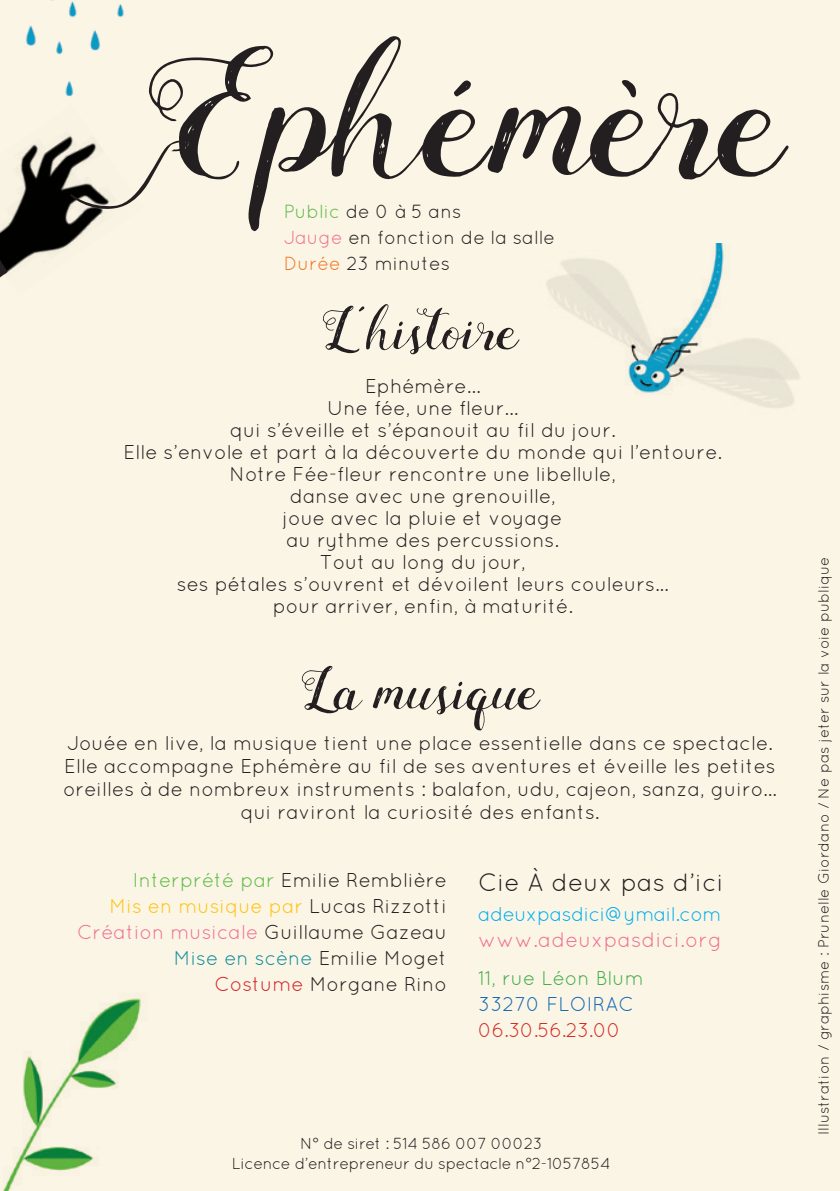
<style>
.page{position:relative;width:840px;height:1191px;background:#fff}
.page>*{position:absolute;margin:0;border:0;box-sizing:border-box;transform-origin:0 0}
.t1{font:186px "Mightype Script";color:#231f20}
.t2{font:60px "Mightype Script";color:#231f20}
.t3{font:25px "Quicksand";letter-spacing:.005em;color:#231f20}
.t4{font:21px "Quicksand";letter-spacing:.01em;color:#f16f90}
.t5{font:20px/23px "Quicksand";color:#231f20}
.t6{font:20px "Quicksand";color:#f16f90}
.t7{font:20px "Quicksand";color:#fec210}
.t8{font:20px "Quicksand";color:#0d8c9c}
.t9{font:20px "Quicksand";letter-spacing:-.025em;color:#00aeef}
.t10{font:20px "Quicksand";color:#40ae49}
.t11{font:20px "Quicksand";letter-spacing:-.025em;color:#d52c26}
.t12{font:20px "Quicksand";color:#1269b4}
.t13{font:19px "Quicksand";color:#231f20}
.t14{font:16px "Quicksand";letter-spacing:-.025em;color:#231f20}
.t15{font:15px "Quicksand";color:#231f20}
.s1{color:#5dbb46}
.s2{color:#f16f90}
.s3{color:#f27422}
.s4{color:#231f20}
.s5{color:#d32328}
</style>
<div class="page">
<div style="left:0;top:0;width:839px;height:1191px;background:#fbf5e5"></div>
<img style="left:0;top:135px;width:102px;height:137px">
<svg style="left:70px;top:137px;width:117px;height:76px"></svg>
<img style="left:547px;top:244px;width:252px;height:164px">
<img style="left:3px;top:998px;width:138px;height:193px">
<img style="left:26px;top:0;width:98px;height:97px">
<svg style="left:0;top:241px;width:8px;height:37px"></svg>
<p class="t1" style="left:145px;top:13px;width:640px">Ephémère</p>
<p class="t13" style="left:283px;top:200px;width:179px"><span class="s1">Public</span> de 0 à 5 ans</p>
<p class="t13" style="left:283px;top:226px;width:272px"><span class="s2">Jauge</span> en fonction de la salle</p>
<p class="t13" style="left:283px;top:252px;width:168px"><span class="s3">Durée</span> 23 minutes</p>
<p class="t2" style="left:321px;top:296px;width:198px">L'histoire</p>
<p class="t5" style="left:365px;top:374px;width:117px">Ephémère...</p>
<p class="t5" style="left:327px;top:396px;width:192px">Une fée, une fleur...</p>
<p class="t5" style="left:230px;top:418px;width:387px">qui s’éveille et s’épanouit au fil du jour.</p>
<p class="t5" style="left:123px;top:440px;width:599px">Elle s’envole et part à la découverte du monde qui l’entoure.</p>
<p class="t5" style="left:229px;top:462px;width:387px">Notre Fée-fleur rencontre une libellule,</p>
<p class="t5" style="left:290px;top:484px;width:267px">danse avec une grenouille,</p>
<p class="t5" style="left:283px;top:506px;width:280px">joue avec la pluie et voyage</p>
<p class="t5" style="left:286px;top:528px;width:274px">au rythme des percussions.</p>
<p class="t5" style="left:319px;top:550px;width:207px">Tout au long du jour,</p>
<p class="t5" style="left:177px;top:572px;width:493px">ses pétales s’ouvrent et dévoilent leurs couleurs...</p>
<p class="t5" style="left:272px;top:594px;width:301px">pour arriver, enfin, à maturité.</p>
<p class="t2" style="left:300px;top:656px;width:240px">La musique</p>
<p class="t5" style="left:67px;top:731px;width:706px">Jouée en live, la musique tient une place essentielle dans ce spectacle.</p>
<p class="t5" style="left:63px;top:754px;width:715px">Elle accompagne Ephémère au fil de ses aventures et éveille les petites oreilles à de nombreux instruments : balafon, udu, cajeon, sanza, guiro…</p>
<p class="t5" style="left:240px;top:800px;width:360px">qui raviront la curiosité des enfants.</p>
<p class="t5" style="left:133px;top:868px;width:315px"><span class="s1">Interprété par</span> Emilie Remblière</p>
<p class="t7" style="left:109px;top:894px;width:339px">Mis en musique par <span class="s4">Lucas Rizzotti</span></p>
<p class="t6" style="left:77px;top:920px;width:371px">Création musicale <span class="s4">Guillaume Gazeau</span></p>
<p class="t8" style="left:174px;top:946px;width:274px">Mise en scène <span class="s4">Emilie Moget</span></p>
<p class="t5" style="left:214px;top:972px;width:234px"><span class="s5">Costume</span> Morgane Rino</p>
<p class="t3" style="left:478px;top:867px;width:247px">Cie À deux pas d’ici</p>
<p class="t9" style="left:478px;top:902px;width:245px">adeuxpasdici@ymail.com</p>
<p class="t4" style="left:478px;top:927px;width:245px">www.adeuxpasdici.org</p>
<p class="t10" style="left:478px;top:966px;width:167px">11, rue Léon Blum</p>
<p class="t12" style="left:478px;top:992px;width:157px">33270 FLOIRAC</p>
<p class="t11" style="left:478px;top:1018px;width:144px">06.30.56.23.00</p>
<p class="t14" style="left:300px;top:1133px;width:243px">N° de siret : 514 586 007 00023</p>
<p class="t14" style="left:232px;top:1153px;width:380px">Licence d’entrepreneur du spectacle n°2-1057854</p>
<p class="t15" style="left:814px;top:1135px;width:580px;rotate:-90deg">Illustration / graphisme : Prunelle Giordano / Ne pas jeter sur la voie publique</p>
</div>
